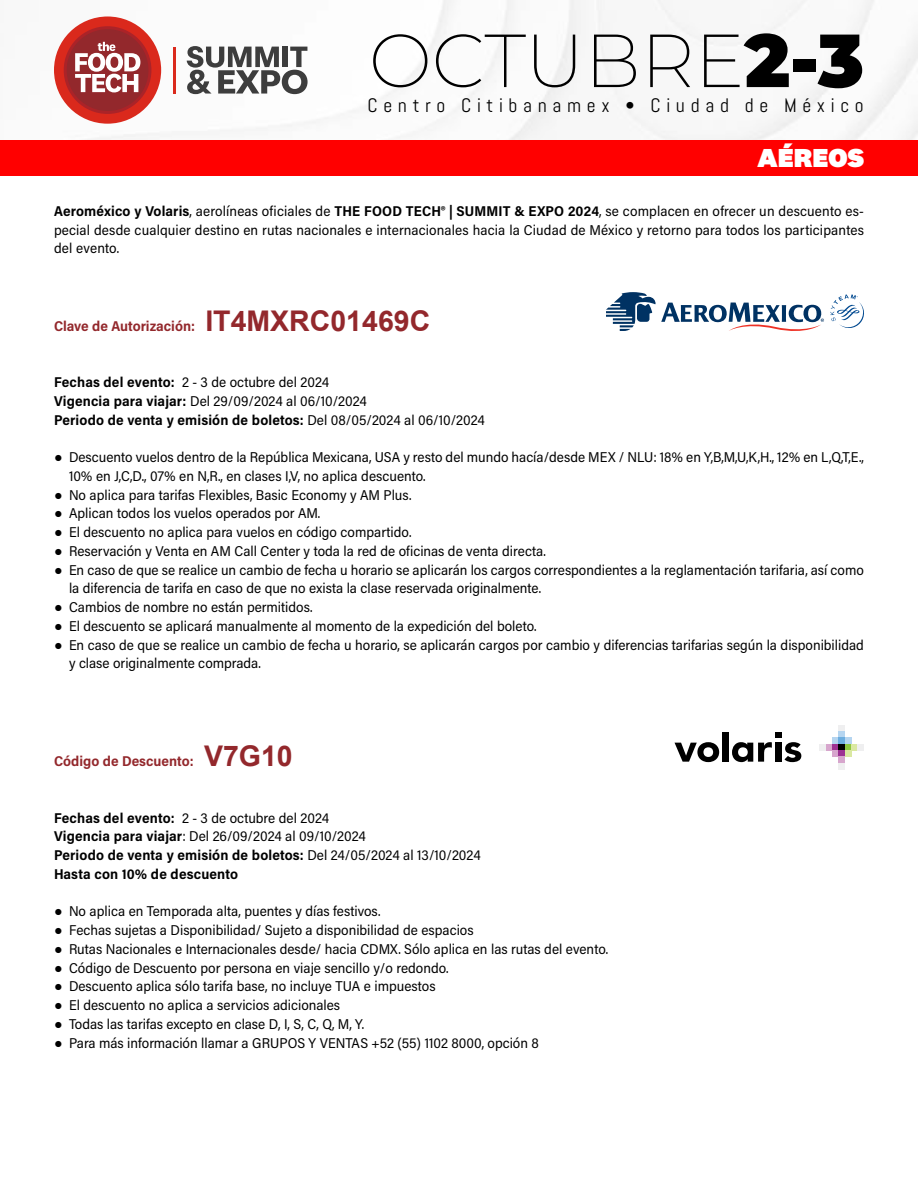
<style>
.page{position:relative;width:918px;height:1188px;background:#fff}
.page>*{position:absolute;margin:0;border:0;box-sizing:border-box;transform-origin:0 0}
.t1{font:200 75px "Montserrat";color:#000}
.t2{font:900 27px "National 2";color:#fff}
.t3{font:19.5px "Abel Pro";letter-spacing:.29em;color:#000}
.t4{font:14.25px/18.8px "Acumin Pro Semi Cond";color:#000}
.t5{font:700 14.25px/18.8px "Acumin Pro Semi Cond";letter-spacing:.01em;color:#000}
.t6{font:700 14.25px "Acumin Pro Semi Cond";color:#93282c}
.s1{font-weight:900}
.s2{font-weight:700}
.s3{font-family:"Arial";font-size:28.5px}
.s4{font-family:"Arial"}
.s5{font-weight:400}
</style>
<div class="page">
<img style="left:54px;top:0;width:864px;height:140px">
<div style="left:0;top:140px;width:918px;height:36px;background:#f00"></div>
<div style="left:54px;top:17px;width:107px;height:107px;background:#da291c;border-radius:50%"></div>
<div style="left:64px;top:26px;width:87px;height:88px;background:#ab2328;border-radius:50%"></div>
<div style="left:67px;top:29px;width:81px;height:82px;background:#93282c;border-radius:50%"></div>
<svg style="left:75px;top:42px;width:65px;height:50px"></svg>
<svg style="left:187px;top:46px;width:121px;height:48px"></svg>
<hr style="left:173px;top:47px;width:3px;height:47px;background:#da291c">
<svg style="left:606px;top:292px;width:218px;height:39px"></svg>
<svg style="left:830px;top:294px;width:34px;height:34px"></svg>
<svg style="left:820px;top:744px;width:12px;height:6px"></svg>
<div style="left:832px;top:738px;width:7px;height:6px;background:#b5d5f0"></div>
<div style="left:832px;top:744px;width:7px;height:6px;background:#9d3293"></div>
<div style="left:832px;top:750px;width:7px;height:7px;background:#d7a6cd"></div>
<svg style="left:839px;top:725px;width:6px;height:6px"></svg>
<div style="left:839px;top:731px;width:6px;height:7px;background:#b5d5f0"></div>
<div style="left:839px;top:750px;width:6px;height:7px;background:#9d3293"></div>
<svg style="left:839px;top:757px;width:6px;height:12px"></svg>
<svg style="left:839px;top:738px;width:12px;height:12px"></svg>
<div style="left:845px;top:750px;width:6px;height:7px;background:#dae8a2"></div>
<div style="left:851px;top:744px;width:7px;height:6px;background:#dae8a2"></div>
<svg style="left:858px;top:744px;width:6px;height:6px"></svg>
<svg style="left:675px;top:742px;width:44px;height:20px"></svg>
<div style="left:723px;top:732px;width:6px;height:30px;background:#000"></div>
<svg style="left:732px;top:732px;width:69px;height:30px"></svg>
<h1 class="t1" style="left:369px;top:10px;width:497px">OCTUBRE<span class="s1">2-3</span></h1>
<h3 class="t3" style="left:368px;top:93px;width:498px">Centro Citibanamex • Ciudad de México</h3>
<h2 class="t2" style="left:758px;top:140px;width:108px">AÉREOS</h2>
<p class="t4" style="left:54px;top:201px;width:812px;text-align:justify"><span class="s2">Aeroméxico y Volaris</span>, aerolíneas oficiales de <span class="s2">THE FOOD TECH® | SUMMIT &amp; EXPO 2024</span>, se complacen en ofrecer un descuento es&shy;pecial desde cualquier destino en rutas nacionales e internacionales hacia la Ciudad de México y retorno para todos los participantes del evento.</p>
<p class="t6" style="left:54px;top:316px;width:378px">Clave de Autorización: <span class="s3">IT4MXRC01469C</span></p>
<p class="t4" style="left:54px;top:372px;width:432px"><span class="s2">Fechas del evento:</span> 2 - 3 de octubre del 2024<br><span class="s2">Vigencia para viajar:</span> Del 29/09/2024 al 06/10/2024<br><span class="s2">Periodo de venta y emisión de boletos:</span> Del 08/05/2024 al 06/10/2024</p>
<p class="t4" style="left:69px;top:447px;width:796px;text-indent:-15px"><span class="s4">●</span> Descuento vuelos dentro de la República Mexicana, USA y resto del mundo hacía/desde MEX / NLU: 18% en Y,B,M,U,K,H., 12% en L,Q,T,E.,<br>10% en J,C,D., 07% en N,R., en clases I,V, no aplica descuento.</p>
<p class="t4" style="left:54px;top:485px;width:359px"><span class="s4">●</span> No aplica para tarifas Flexibles, Basic Economy y AM Plus.</p>
<p class="t4" style="left:54px;top:503px;width:268px"><span class="s4">●</span> Aplican todos los vuelos operados por AM.</p>
<p class="t4" style="left:54px;top:522px;width:359px"><span class="s4">●</span> El descuento no aplica para vuelos en código compartido.</p>
<p class="t4" style="left:54px;top:541px;width:493px"><span class="s4">●</span> Reservación y Venta en AM Call Center y toda la red de oficinas de venta directa.</p>
<p class="t4" style="left:69px;top:560px;width:796px;text-indent:-15px"><span class="s4">●</span> En caso de que se realice un cambio de fecha u horario se aplicarán los cargos correspondientes a la reglamentación tarifaria, así como la diferencia de tarifa en caso de que no exista la clase reservada originalmente.</p>
<p class="t4" style="left:54px;top:597px;width:260px"><span class="s4">●</span> Cambios de nombre no están permitidos.</p>
<p class="t4" style="left:54px;top:616px;width:484px"><span class="s4">●</span> El descuento se aplicará manualmente al momento de la expedición del boleto.</p>
<p class="t4" style="left:69px;top:635px;width:797px;text-indent:-15px"><span class="s4">●</span> En caso de que se realice un cambio de fecha u horario, se aplicarán cargos por cambio y diferencias tarifarias según la disponibilidad y clase originalmente comprada.</p>
<p class="t6" style="left:54px;top:751px;width:240px">Código de Descuento: <span class="s3">V7G10</span></p>
<p class="t5" style="left:54px;top:808px;width:428px">Fechas del evento: <span class="s5">2 - 3 de octubre del 2024<br></span>Vigencia para viajar<span class="s5">: Del 26/09/2024 al 09/10/2024<br></span>Periodo de venta y emisión de boletos: <span class="s5">Del 24/05/2024 al 13/10/2024<br></span>Hasta con 10% de descuento</p>
<p class="t4" style="left:54px;top:901px;width:328px"><span class="s4">●</span> No aplica en Temporada alta, puentes y días festivos.</p>
<p class="t4" style="left:54px;top:920px;width:421px"><span class="s4">●</span> Fechas sujetas a Disponibilidad/ Sujeto a disponibilidad de espacios</p>
<p class="t4" style="left:54px;top:939px;width:556px"><span class="s4">●</span> Rutas Nacionales e Internacionales desde/ hacia CDMX. Sólo aplica en las rutas del evento.</p>
<p class="t4" style="left:54px;top:958px;width:396px"><span class="s4">●</span> Código de Descuento por persona en viaje sencillo y/o redondo.</p>
<p class="t4" style="left:54px;top:976px;width:383px"><span class="s4">●</span> Descuento aplica sólo tarifa base, no incluye TUA e impuestos</p>
<p class="t4" style="left:54px;top:995px;width:288px"><span class="s4">●</span> El descuento no aplica a servicios adicionales</p>
<p class="t4" style="left:54px;top:1014px;width:312px"><span class="s4">●</span> Todas las tarifas excepto en clase D, I, S, C, Q, M, Y.</p>
<p class="t4" style="left:54px;top:1033px;width:487px"><span class="s4">●</span> Para más información llamar a GRUPOS Y VENTAS +52 (55) 1102 8000, opción 8</p>
</div>
